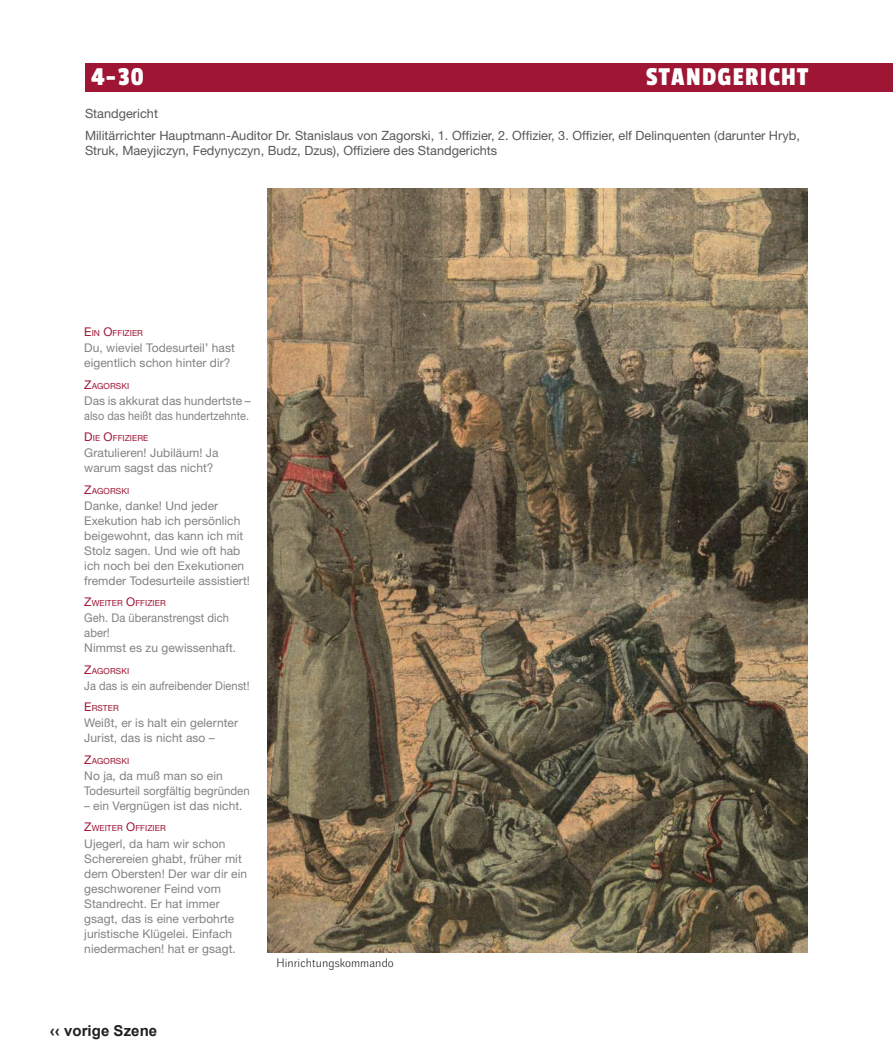
<style>
.page{position:relative;width:893px;height:1063px;background:#fff}
.page>*{position:absolute;margin:0;border:0;box-sizing:border-box;transform-origin:0 0}
.t1{font:27px "Passion One";letter-spacing:.05em;color:#fff}
.t2{font:700 15px "Arial";letter-spacing:.005em;color:#221e1f}
.t3{font:12.75px/21.8px "Helvetica Neue";color:#57585a}
.t4{font:12px/15px "Helvetica Neue";letter-spacing:.005em;color:#808285}
.t5{font:12px/15px "Helvetica Neue";letter-spacing:.005em;color:#808285;scale:.93 1}
.t6{font:12px "Helvetica Neue";letter-spacing:.005em;color:#808285;scale:.92 1}
.t7{font:12px "Helvetica Neue";letter-spacing:.005em;color:#808285;scale:.95 1}
.t8{font:12px "Walbaum Grotesk 32 Pro";letter-spacing:.005em;color:#231f20}
.t9{font:8.4px "Helvetica Neue";letter-spacing:.005em;color:#9e1633}
.s1{font-size:12px}
</style>
<div class="page">
<div style="left:85px;top:63px;width:808px;height:28px;background:#9e1633"></div>
<img style="left:268px;top:189px;width:540px;height:763px">
<h1 class="t1" style="left:91px;top:63px;width:54px">4-30</h1>
<h1 class="t1" style="left:646px;top:63px;width:164px">STANDGERICHT</h1>
<p class="t3" style="left:85px;top:103px;width:716px">Standgericht<br>Militärrichter Hauptmann-Auditor Dr. Stanislaus von Zagorski, 1. Offizier, 2. Offizier, 3. Offizier, elf Delinquenten (darunter Hryb,</p>
<p class="t3" style="left:85px;top:140px;width:414px">Struk, Maeyjiczyn, Fedynyczyn, Budz, Dzus), Offiziere des Standgerichts</p>
<p class="t9" style="left:84px;top:328px;width:60px"><span class="s1">E</span>IN <span class="s1">O</span>FFIZIER</p>
<p class="t4" style="left:84px;top:340px;width:152px">Du, wieviel Todesurteil’ hast eigentlich schon hinter dir?</p>
<p class="t9" style="left:84px;top:381px;width:46px"><span class="s1">Z</span>AGORSKI</p>
<p class="t4" style="left:84px;top:393px;width:168px">Das is akkurat das hundertste – also das heißt das hundertzehnte.</p>
<p class="t9" style="left:84px;top:433px;width:66px"><span class="s1">D</span>IE <span class="s1">O</span>FFIZIERE</p>
<p class="t4" style="left:84px;top:445px;width:136px">Gratulieren! Jubiläum! Ja warum sagst das nicht?</p>
<p class="t9" style="left:84px;top:486px;width:46px"><span class="s1">Z</span>AGORSKI</p>
<p class="t4" style="left:84px;top:498px;width:167px">Danke, danke! Und jeder<br>Exekution hab ich persönlich beigewohnt, das kann ich mit<br>Stolz sagen. Und wie oft hab ich noch bei den Exekutionen fremder Todesurteile assistiert!</p>
<p class="t9" style="left:84px;top:598px;width:83px"><span class="s1">Z</span>WEITER <span class="s1">O</span>FFIZIER</p>
<p class="t5" style="left:84px;top:610px;width:165px">Geh. Da überanstrengst dich aber!<br>Nimmst es zu gewissenhaft.</p>
<p class="t9" style="left:84px;top:666px;width:46px"><span class="s1">Z</span>AGORSKI</p>
<p class="t6" style="left:84px;top:678px;width:181px">Ja das is ein aufreibender Dienst!</p>
<p class="t9" style="left:84px;top:703px;width:36px"><span class="s1">E</span>RSTER</p>
<p class="t4" style="left:84px;top:715px;width:155px">Weißt, er is halt ein gelernter<br>Jurist, das is nicht aso –</p>
<p class="t9" style="left:84px;top:756px;width:46px"><span class="s1">Z</span>AGORSKI</p>
<p class="t4" style="left:84px;top:768px;width:167px">No ja, da muß man so ein<br>Todesurteil sorgfältig begründen</p>
<p class="t7" style="left:84px;top:799px;width:168px">– ein Vergnügen ist das nicht.</p>
<p class="t9" style="left:84px;top:823px;width:83px"><span class="s1">Z</span>WEITER <span class="s1">O</span>FFIZIER</p>
<p class="t4" style="left:84px;top:836px;width:164px">Ujegerl, da ham wir schon<br>Scherereien ghabt, früher mit dem Obersten! Der war dir ein geschworener Feind vom<br>Standrecht. Er hat immer gsagt, das is eine verbohrte juristische Klügelei. Einfach niedermachen! hat er gsagt.</p>
<p class="t2" style="left:50px;top:1020px;width:109px">‹‹ vorige Szene</p>
<p class="t8" style="left:276px;top:957px;width:119px">Hinrichtungskommando</p>
</div>
